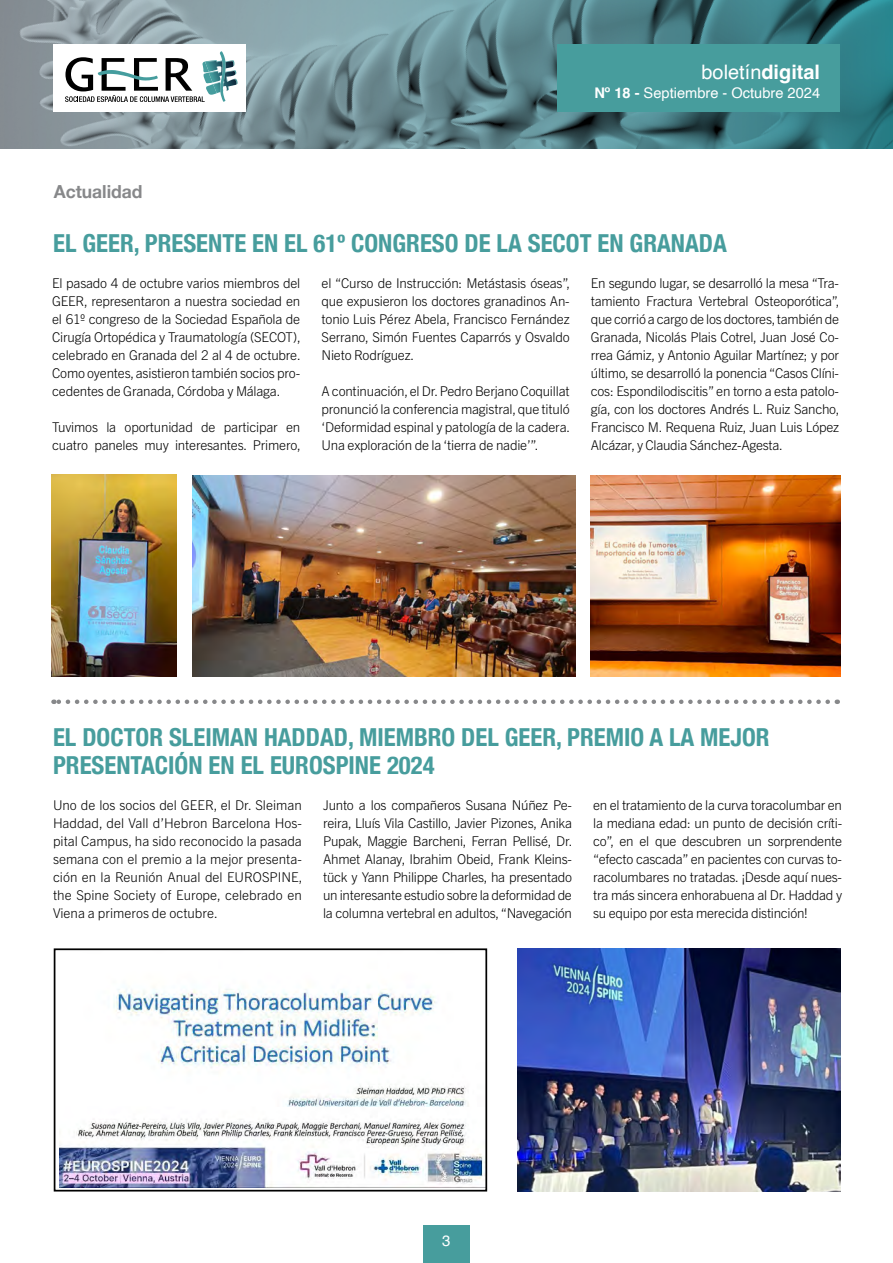
<style>
.page{position:relative;width:893px;height:1263px;background:#fff}
.page>*{position:absolute;margin:0;border:0;box-sizing:border-box;transform-origin:0 0}
.t1{font:700 condensed 24.75px/28.7px "Helvetica Neue";color:#479d9d}
.t2{font:19.95px "Helvetica";color:#fff}
.t3{font:700 18px "Helvetica Neue";color:#87888a}
.t4{font:15px "Helvetica";color:#fff}
.t5{font:14.7px "Helvetica";color:#fff}
.t6{font:300 13.5px/18px "Trade Gothic Next LT Pro";letter-spacing:-.015em;color:#000;text-align:justify}
.s1{font-weight:700}
</style>
<div class="page">
<div style="left:423px;top:1226px;width:47px;height:37px;background:#479d9d"></div>
<svg style="left:0;top:0;width:893px;height:149px;background:#63888f"></svg>
<div style="left:557px;top:44px;width:282px;height:68px;background:#479d9d"></div>
<div style="left:53px;top:44px;width:193px;height:68px;background:#fff"></div>
<svg style="left:65px;top:51px;width:173px;height:51px"></svg>
<img style="left:59px;top:989px;width:425px;height:199px">
<div style="left:54px;top:948px;width:433px;height:243px;border:2px solid #000"></div>
<img style="left:518px;top:948px;width:322px;height:243px">
<svg style="left:53px;top:699px;width:775px;height:5px"></svg>
<img style="left:52px;top:475px;width:124px;height:201px">
<img style="left:591px;top:475px;width:250px;height:201px">
<img style="left:193px;top:475px;width:382px;height:201px">
<h2 class="t2" style="left:701px;top:56px;width:120px">boletín<span class="s1">digital</span></h2>
<p class="t5" style="left:594px;top:82px;width:227px"><span class="s1">Nº 18 -</span> Septiembre - Octubre 2024</p>
<h3 class="t3" style="left:54px;top:180px;width:90px">Actualidad</h3>
<h1 class="t1" style="left:53px;top:229px;width:675px">EL GEER, PRESENTE EN EL 61º CONGRESO DE LA SECOT EN GRANADA</h1>
<p class="t6" style="left:52px;top:273px;width:250px">El pasado 4 de octubre varios miembros del GEER, representaron a nuestra sociedad en el 61º congreso de la Sociedad Española de Cirugía Ortopédica y Traumatología (SECOT), celebrado en Granada del 2 al 4 de octubre.<br>Como oyentes, asistieron también socios pro&shy;cedentes de Granada, Córdoba y Málaga.</p>
<p class="t6" style="left:52px;top:417px;width:250px">Tuvimos la oportunidad de participar en cuatro paneles muy interesantes. Primero,</p>
<p class="t6" style="left:322px;top:273px;width:250px">el “Curso de Instrucción: Metástasis óseas”, que expusieron los doctores granadinos An&shy;tonio Luis Pérez Abela, Francisco Fernández Serrano, Simón Fuentes Caparrós y Osvaldo Nieto Rodríguez.</p>
<p class="t6" style="left:322px;top:381px;width:250px">A continuación, el Dr. Pedro Berjano Coquillat pronunció la conferencia magistral, que tituló ‘Deformidad espinal y patología de la cadera.<br>Una exploración de la ‘tierra de nadie’”.</p>
<p class="t6" style="left:591px;top:273px;width:250px">En segundo lugar, se desarrolló la mesa “Tra&shy;tamiento Fractura Vertebral Osteoporótica”, que corrió a cargo de los doctores, también de Granada, Nicolás Plais Cotrel, Juan José Co&shy;rrea Gámiz, y Antonio Aguilar Martínez; y por último, se desarrolló la ponencia “Casos Clíni&shy;cos: Espondilodiscitis” en torno a esta patolo&shy;gía, con los doctores Andrés L. Ruiz Sancho, Francisco M. Requena Ruiz, Juan Luis López Alcázar, y Claudia Sánchez-Agesta.</p>
<h1 class="t1" style="left:53px;top:722px;width:718px">EL DOCTOR SLEIMAN HADDAD, MIEMBRO DEL GEER, PREMIO A LA MEJOR<br>PRESENTACIÓN EN EL EUROSPINE 2024</h1>
<p class="t6" style="left:53px;top:795px;width:251px">Uno de los socios del GEER, el Dr. Sleiman Haddad, del Vall d’Hebron Barcelona Hos&shy;pital Campus, ha sido reconocido la pasada semana con el premio a la mejor presenta&shy;ción en la Reunión Anual del EUROSPINE, the Spine Society of Europe, celebrado en Viena a primeros de octubre.</p>
<p class="t6" style="left:323px;top:795px;width:251px">Junto a los compañeros Susana Núñez Pe&shy;reira, Lluís Vila Castillo, Javier Pizones, Anika Pupak, Maggie Barcheni, Ferran Pellisé, Dr.<br>Ahmet Alanay, Ibrahim Obeid, Frank Kleins&shy;tück y Yann Philippe Charles, ha presentado un interesante estudio sobre la deformidad de la columna vertebral en adultos, “Navegación</p>
<p class="t6" style="left:593px;top:795px;width:250px">en el tratamiento de la curva toracolumbar en la mediana edad: un punto de decisión críti&shy;co”, en el que descubren un sorprendente “efecto cascada” en pacientes con curvas to&shy;racolumbares no tratadas. ¡Desde aquí nues&shy;tra más sincera enhorabuena al Dr. Haddad y su equipo por esta merecida distinción!</p>
<p class="t4" style="left:442px;top:1229px;width:10px">3</p>
</div>
